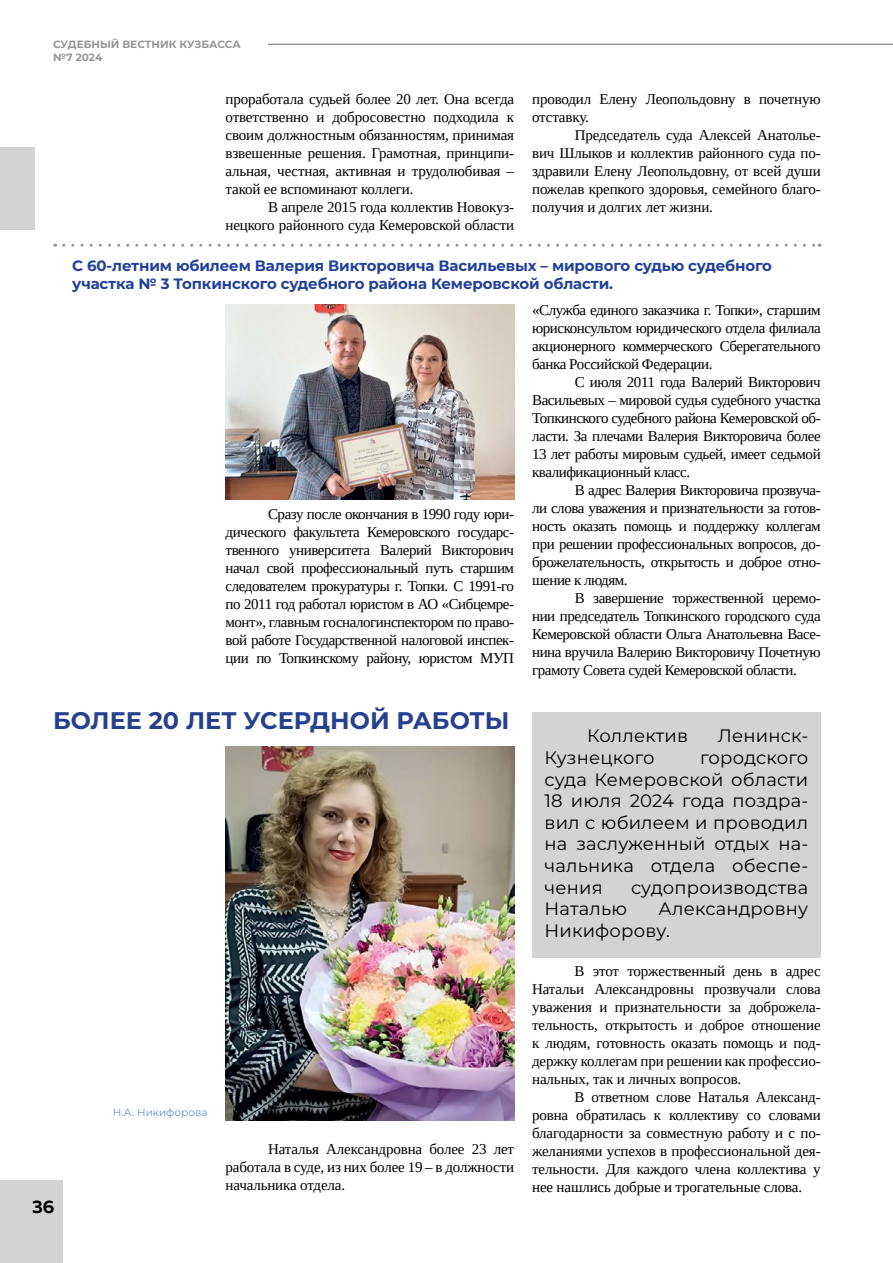
<style>
.page{position:relative;width:893px;height:1263px;background:#fff}
.page>*{position:absolute;margin:0;border:0;box-sizing:border-box;transform-origin:0 0}
.t1{font:700 24px "Montserrat";color:#25408f}
.t2{font:100 18px/21.6px "Montserrat";letter-spacing:.01em;color:#000;text-align:justify}
.t3{font:700 18px "Muller";color:#000}
.t4{font:15px/18px "Tinos";letter-spacing:-.02em;color:#000;text-align:justify}
.t5{font:700 15px/18px "Montserrat";letter-spacing:-.01em;color:#21409a}
.t6{font:700 10.5px/12.6px "Montserrat";color:#939598}
.t7{font:100 10.5px "Montserrat";color:#6b93c4}
</style>
<div class="page">
<div style="left:0;top:1180px;width:63px;height:83px;background:#d1d3d4"></div>
<hr style="left:268px;top:44px;width:625px;height:1px;background:#939598">
<div style="left:532px;top:712px;width:289px;height:245px;background:#d1d3d4"></div>
<img style="left:226px;top:746px;width:288px;height:375px">
<svg style="left:64px;top:244px;width:756px;height:3px"></svg>
<div style="left:0;top:148px;width:34px;height:82px;background:#d1d3d4"></div>
<img style="left:226px;top:305px;width:289px;height:195px">
<p class="t6" style="left:53px;top:38px;width:189px">СУДЕБНЫЙ ВЕСТНИК КУЗБАССА №7 2024</p>
<p class="t4" style="left:226px;top:90px;width:290px">проработала судьей более 20 лет. Она всегда ответственно и добросовестно подходила к своим должностным обязанностям, принимая взвешенные решения. Грамотная, принципи&shy;альная, честная, активная и трудолюбивая – такой ее вспоминают коллеги.</p>
<p class="t4" style="left:226px;top:198px;width:290px;text-align:right">В апреле 2015 года коллектив Новокуз&shy;нецкого районного суда Кемеровской области</p>
<p class="t4" style="left:532px;top:90px;width:290px">проводил Елену Леопольдовну в почетную отставку.</p>
<p class="t4" style="left:532px;top:126px;width:290px;text-indent:43px">Председатель суда Алексей Анатолье&shy;вич Шлыков и коллектив районного суда по&shy;здравили Елену Леопольдовну, от всей души пожелав крепкого здоровья, семейного благо&shy;получия и долгих лет жизни.</p>
<p class="t5" style="left:72px;top:256px;width:701px">С 60-летним юбилеем Валерия Викторовича Васильевых – мирового судью судебного участка № 3 Топкинского судебного района Кемеровской области.</p>
<p class="t4" style="left:226px;top:505px;width:290px;text-indent:43px">Сразу после окончания в 1990 году юри&shy;дического факультета Кемеровского государс&shy;твенного университета Валерий Викторович начал свой профессиональный путь старшим следователем прокуратуры г. Топки. С 1991-го по 2011 год работал юристом в АО «Сибцемре&shy;монт», главным госналогинспектором по право&shy;вой работе Государственной налоговой инспек&shy;ции по Топкинскому району, юристом МУП</p>
<h1 class="t1" style="left:53px;top:703px;width:458px">БОЛЕЕ 20 ЛЕТ УСЕРДНОЙ РАБОТЫ</h1>
<p class="t3" style="left:32px;top:1196px;width:24px">36</p>
<p class="t7" style="left:113px;top:1105px;width:96px">Н.А. Никифорова</p>
<p class="t4" style="left:226px;top:1140px;width:290px;text-indent:43px">Наталья Александровна более 23 лет работала в суде, из них более 19 – в должности начальника отдела.</p>
<p class="t4" style="left:532px;top:300px;width:290px">«Служба единого заказчика г. Топки», старшим юрисконсультом юридического отдела филиала акционерного коммерческого Сберегательного банка Российской Федерации.</p>
<p class="t4" style="left:532px;top:372px;width:290px;text-indent:43px">С июля 2011 года Валерий Викторович Васильевых – мировой судья судебного участка Топкинского судебного района Кемеровской об&shy;ласти. За плечами Валерия Викторовича более 13 лет работы мировым судьей, имеет седьмой квалификационный класс.</p>
<p class="t4" style="left:532px;top:480px;width:290px;text-indent:43px">В адрес Валерия Викторовича прозвуча&shy;ли слова уважения и признательности за готов&shy;ность оказать помощь и поддержку коллегам при решении профессиональных вопросов, до&shy;брожелательность, открытость и доброе отно&shy;шение к людям.</p>
<p class="t4" style="left:532px;top:588px;width:290px;text-indent:43px">В завершение торжественной церемо&shy;нии председатель Топкинского городского суда Кемеровской области Ольга Анатольевна Васе&shy;нина вручила Валерию Викторовичу Почетную грамоту Совета судей Кемеровской области.</p>
<p class="t2" style="left:587px;top:725px;width:102px">Коллектив</p>
<p class="t2" style="left:718px;top:725px;width:92px">Ленинск-</p>
<p class="t2" style="left:545px;top:746px;width:111px">Кузнецкого</p>
<p class="t2" style="left:545px;top:746px;width:265px;text-indent:156px">городского суда Кемеровской области 18 июля 2024 года поздра&shy;вил с юбилеем и проводил на заслуженный отдых на&shy;чальника отдела обеспе&shy;чения</p>
<p class="t2" style="left:631px;top:876px;width:179px">судопроизводства</p>
<p class="t2" style="left:545px;top:897px;width:265px;text-indent:114px">Александровну<br>Никифорову.</p>
<p class="t4" style="left:532px;top:962px;width:290px;text-indent:43px">В этот торжественный день в адрес Натальи Александровны прозвучали слова уважения и признательности за доброжела&shy;тельность, открытость и доброе отношение к людям, готовность оказать помощь и под&shy;держку коллегам при решении как профессио&shy;нальных, так и личных вопросов.</p>
<p class="t4" style="left:532px;top:1088px;width:290px;text-indent:43px">В ответном слове Наталья Александ&shy;ровна обратилась к коллективу со словами благодарности за совместную работу и с по&shy;желаниями успехов в профессиональной дея&shy;тельности. Для каждого члена коллектива у нее нашлись добрые и трогательные слова.</p>
<p class="t2" style="left:545px;top:897px;width:84px">Наталью</p>
</div>
